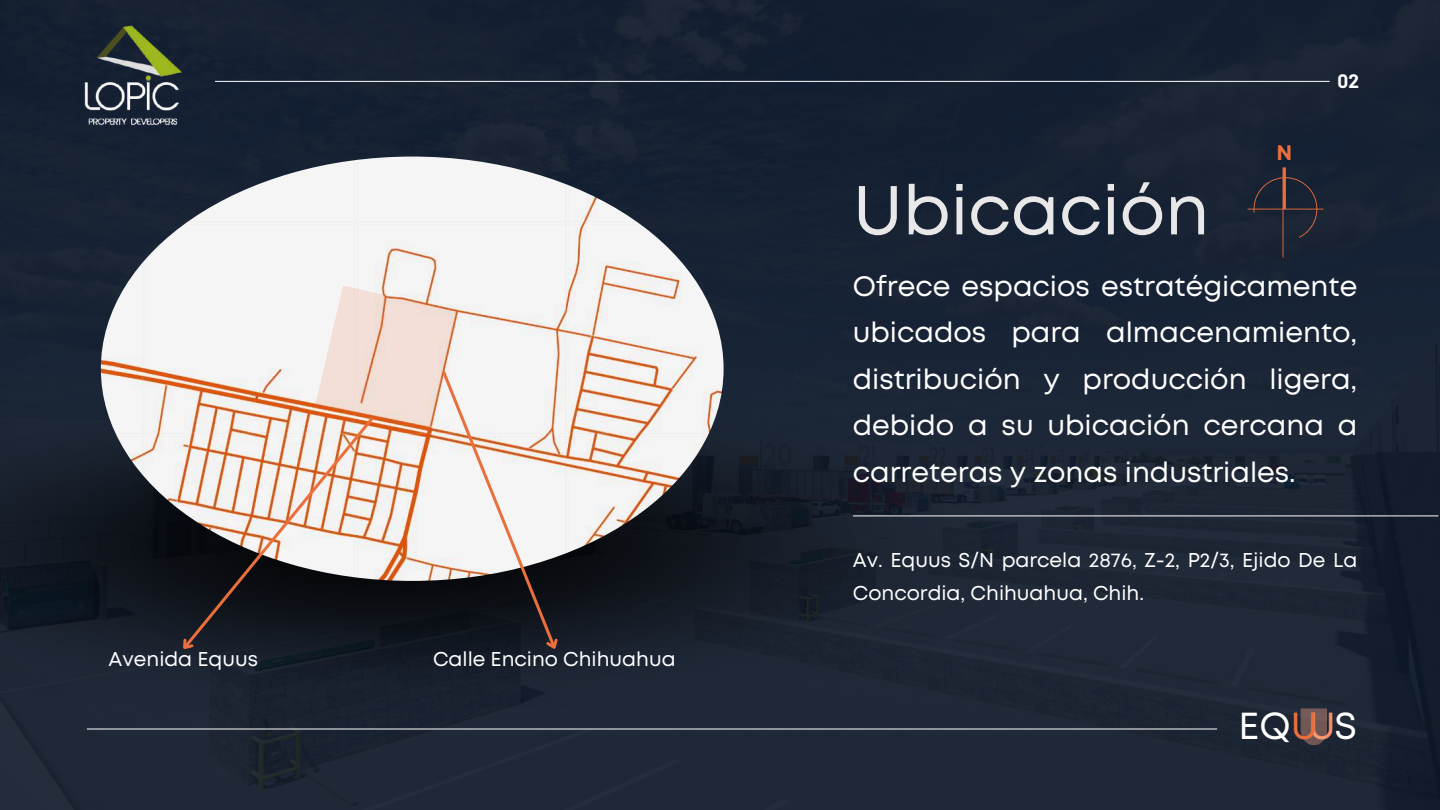
<style>
.page{position:relative;width:1440px;height:810px;background:#192434}
.page>*{position:absolute;margin:0;border:0;box-sizing:border-box;transform-origin:0 0}
.t1{font:69px "Mont";color:#e8e8e8}
.t2{font:37.6px "Mont";color:#fff}
.t3{font:28px/46.5px "Mont";color:#fff;text-align:justify}
.t4{font:700 21px "Mont";color:#ea6f3c}
.t5{font:20px/33px "Mont";color:#fff}
.t6{font:700 19px "Barlow";color:#fff}
.s1{font-size:37.7px;color:#ea6f3c}
.s2{font-size:37.7px;color:#f68f64}
</style>
<div class="page">
<hr style="left:215px;top:81px;width:1115px;height:1px;background:#fff">
<img style="left:0;top:380px;width:1005px;height:330px">
<img style="left:101px;top:157px;width:623px;height:424px;border-radius:50%">
<svg style="left:180px;top:414px;width:135px;height:238px"></svg>
<svg style="left:175px;top:634px;width:23px;height:23px"></svg>
<svg style="left:315px;top:285px;width:249px;height:370px"></svg>
<svg style="left:1247px;top:167px;width:76px;height:90px;background:#242734"></svg>
<hr style="left:853px;top:516px;width:585px;height:1px;background:#fff">
<hr style="left:87px;top:729px;width:1130px;height:1px;background:#fff">
<svg style="left:1301px;top:708px;width:26px;height:37px"></svg>
<img style="left:35px;top:0;width:195px;height:169px">
<p class="t5" style="left:109px;top:644px;width:151px">Avenida Equus</p>
<p class="t5" style="left:433px;top:644px;width:244px">Calle Encino Chihuahua</p>
<h1 class="t1" style="left:853px;top:184px;width:358px">Ubicación</h1>
<p class="t4" style="left:1276px;top:145px;width:17px">N</p>
<p class="t6" style="left:1337px;top:69px;width:23px">02</p>
<p class="t3" style="left:853px;top:265px;width:506px">Ofrece espacios estratégicamente ubicados para almacenamiento, distribución y producción ligera, debido a su ubicación cercana a carreteras y zonas industriales.</p>
<p class="t5" style="left:853px;top:545px;width:506px">Av. Equus S/N parcela 2876, Z-2, P2/3, Ejido De La<br>Concordia, Chihuahua, Chih.</p>
<h2 class="t2" style="left:1239px;top:712px;width:120px">EQ<span class="s1">U</span><span class="s2">U</span>S</h2>
</div>
